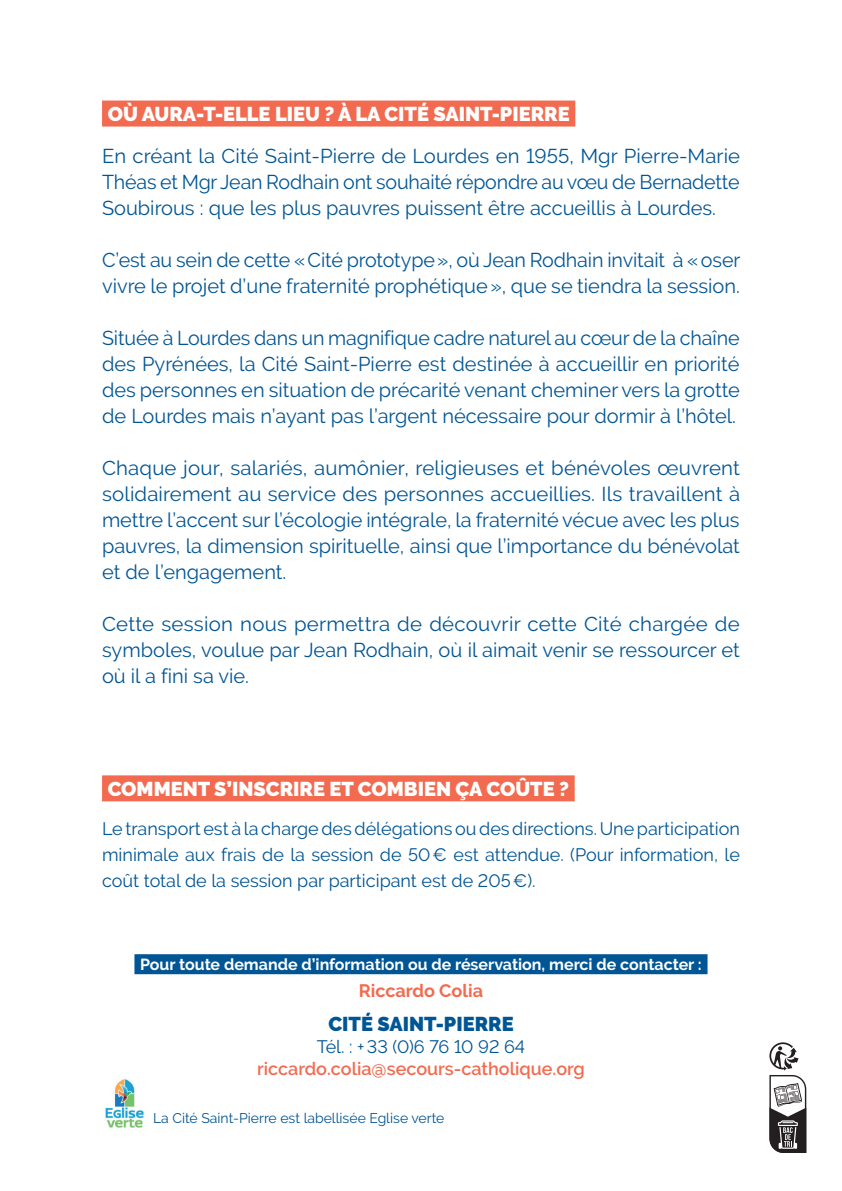
<style>
.page{position:relative;width:842px;height:1191px;background:#fff}
.page>*{position:absolute;margin:0;border:0;box-sizing:border-box;transform-origin:0 0}
.t1{font:20px/26px "Raleway";color:#005594;text-align:justify}
.t2{font:900 20px "Raleway";color:#fff}
.t3{font:900 20px "Raleway";color:#005594}
.t4{font:18px/26px "Raleway";color:#005594;text-align:justify}
.t5{font:600 18px "Raleway";color:#f26b50}
.t6{font:700 18px "Raleway";color:#f26b50}
.t7{font:700 16px "Raleway";color:#fff}
.t8{font:14px "Raleway";color:#005594}
</style>
<div class="page">
<div style="left:134px;top:954px;width:573px;height:20px;background:#005594"></div>
<img style="left:105px;top:1079px;width:39px;height:49px">
<svg style="left:769px;top:1042px;width:38px;height:111px"></svg>
<div style="left:102px;top:101px;width:473px;height:26px;background:#f26b50"></div>
<div style="left:102px;top:775px;width:473px;height:26px;background:#f26b50"></div>
<p class="t2" style="left:108px;top:102px;width:463px">OÙ AURA-T-ELLE LIEU ? À LA CITÉ SAINT-PIERRE</p>
<p class="t1" style="left:102px;top:143px;width:640px">En créant la Cité Saint-Pierre de Lourdes en 1955, Mgr Pierre-Marie Théas et Mgr Jean Rodhain ont souhaité répondre au vœu de Bernadette Soubirous : que les plus pauvres puissent être accueillis à Lourdes.</p>
<p class="t1" style="left:102px;top:247px;width:640px">C’est au sein de cette «Cité prototype», où Jean Rodhain invitait à «oser vivre le projet d’une fraternité prophétique», que se tiendra la session.</p>
<p class="t1" style="left:102px;top:325px;width:639px">Située à Lourdes dans un magnifique cadre naturel au cœur de la chaîne des Pyrénées, la Cité Saint-Pierre est destinée à accueillir en priorité des personnes en situation de précarité venant cheminer vers la grotte de Lourdes mais n’ayant pas l’argent nécessaire pour dormir à l’hôtel.</p>
<p class="t1" style="left:102px;top:455px;width:640px">Chaque jour, salariés, aumônier, religieuses et bénévoles œuvrent solidairement au service des personnes accueillies. Ils travaillent à mettre l’accent sur l’écologie intégrale, la fraternité vécue avec les plus pauvres, la dimension spirituelle, ainsi que l’importance du bénévolat et de l’engagement.</p>
<p class="t1" style="left:102px;top:611px;width:639px">Cette session nous permettra de découvrir cette Cité chargée de symboles, voulue par Jean Rodhain, où il aimait venir se ressourcer et où il a fini sa vie.</p>
<p class="t2" style="left:108px;top:777px;width:463px">COMMENT S’INSCRIRE ET COMBIEN ÇA COÛTE ?</p>
<p class="t4" style="left:102px;top:815px;width:639px">Le transport est à la charge des délégations ou des directions. Une participation minimale aux frais de la session de 50€ est attendue. (Pour information, le coût total de la session par participant est de 205€).</p>
<p class="t7" style="left:140px;top:955px;width:563px">Pour toute demande d’information ou de réservation, merci de contacter :</p>
<p class="t6" style="left:359px;top:980px;width:126px">Riccardo Colia</p>
<p class="t3" style="left:328px;top:1012px;width:187px">CITÉ SAINT-PIERRE</p>
<p class="t4" style="left:317px;top:1033px;width:210px">Tél. : +33 (0)6 76 10 92 64</p>
<p class="t5" style="left:257px;top:1058px;width:329px">riccardo.colia@secours-catholique.org</p>
<p class="t8" style="left:153px;top:1110px;width:293px">La Cité Saint-Pierre est labellisée Eglise verte</p>
</div>
